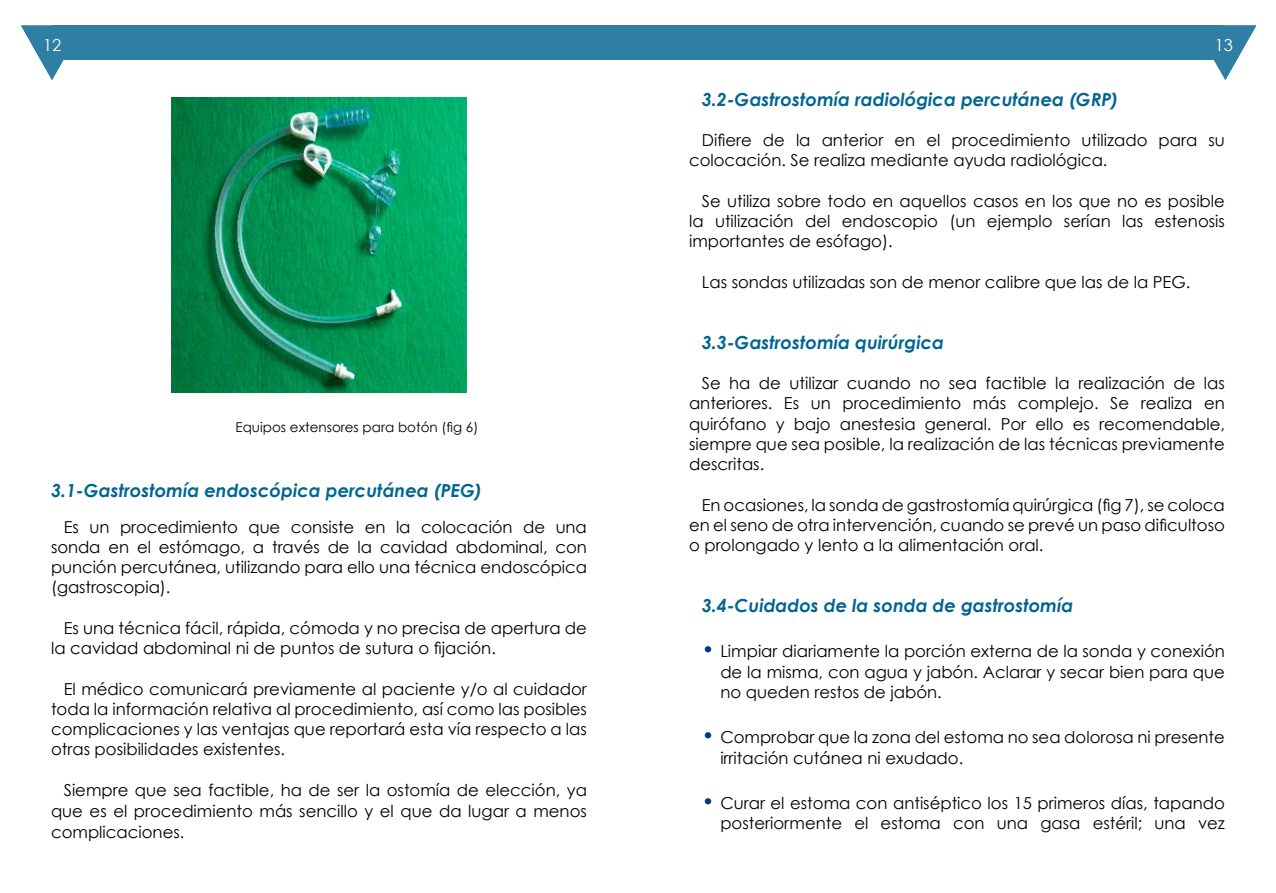
<style>
.page{position:relative;width:1276px;height:893px;background:#fff}
.page>*{position:absolute;margin:0;border:0;box-sizing:border-box;transform-origin:0 0}
.t1{font:italic 700 18px "Century Gothic";color:#006592}
.t2{font:16.5px/20.2px "Century Gothic";color:#000;text-align:justify}
.t3{font:16.5px "Century Gothic";color:#fff}
.t4{font:13.5px "Century Gothic";color:#000}
.s1{font-size:21px;color:#003882}
</style>
<div class="page">
<img style="left:171px;top:97px;width:296px;height:295px">
<div style="left:52px;top:26px;width:599px;height:34px;background:#2f7ea4"></div>
<svg style="left:21px;top:26px;width:43px;height:54px"></svg>
<div style="left:638px;top:26px;width:584px;height:34px;background:#2f7ea4"></div>
<svg style="left:1194px;top:25px;width:62px;height:55px"></svg>
<p class="t3" style="left:43px;top:35px;width:20px">12</p>
<p class="t4" style="left:235px;top:419px;width:244px">Equipos extensores para botón (fig 6)</p>
<p class="t1" style="left:51px;top:479px;width:432px">3.1-Gastrostomía endoscópica percutánea (PEG)</p>
<p class="t2" style="left:51px;top:516px;width:537px;text-indent:13px">Es un procedimiento que consiste en la colocación de una sonda en el estómago, a través de la cavidad abdominal, con punción percutánea, utilizando para ello una técnica endoscópica (gastroscopia).</p>
<p class="t2" style="left:51px;top:617px;width:537px;text-indent:13px">Es una técnica fácil, rápida, cómoda y no precisa de apertura de la cavidad abdominal ni de puntos de sutura o fijación.</p>
<p class="t2" style="left:51px;top:678px;width:537px;text-indent:13px">El médico comunicará previamente al paciente y/o al cuidador toda la información relativa al procedimiento, así como las posibles complicaciones y las ventajas que reportará esta vía respecto a las otras posibilidades existentes.</p>
<p class="t2" style="left:51px;top:779px;width:537px;line-height:21px;text-indent:13px">Siempre que sea factible, ha de ser la ostomía de elección, ya que es el procedimiento más sencillo y el que da lugar a menos complicaciones.</p>
<p class="t3" style="left:1214px;top:35px;width:20px">13</p>
<p class="t1" style="left:702px;top:88px;width:418px">3.2-Gastrostomía radiológica percutánea (GRP)</p>
<p class="t2" style="left:689px;top:130px;width:537px;text-indent:13px">Difiere de la anterior en el procedimiento utilizado para su colocación. Se realiza mediante ayuda radiológica.</p>
<p class="t2" style="left:689px;top:191px;width:537px;text-indent:13px">Se utiliza sobre todo en aquellos casos en los que no es posible la utilización del endoscopio (un ejemplo serían las estenosis importantes de esófago).</p>
<p class="t2" style="left:702px;top:272px;width:490px">Las sondas utilizadas son de menor calibre que las de la PEG.</p>
<p class="t1" style="left:702px;top:331px;width:244px">3.3-Gastrostomía quirúrgica</p>
<p class="t2" style="left:689px;top:373px;width:537px;text-indent:13px">Se ha de utilizar cuando no sea factible la realización de las anteriores. Es un procedimiento más complejo. Se realiza en quirófano y bajo anestesia general. Por ello es recomendable, siempre que sea posible, la realización de las técnicas previamente descritas.</p>
<p class="t2" style="left:689px;top:494px;width:537px;text-indent:13px">En ocasiones, la sonda de gastrostomía quirúrgica (fig 7), se coloca en el seno de otra intervención, cuando se prevé un paso dificultoso o prolongado y lento a la alimentación oral.</p>
<p class="t1" style="left:702px;top:594px;width:373px">3.4-Cuidados de la sonda de gastrostomía</p>
<p class="t2" style="left:720px;top:641px;width:506px;text-indent:-19px"><span class="s1">•</span> Limpiar diariamente la porción externa de la sonda y conexión de la misma, con agua y jabón. Aclarar y secar bien para que no queden restos de jabón.</p>
<p class="t2" style="left:720px;top:727px;width:506px;text-indent:-19px"><span class="s1">•</span> Comprobar que la zona del estoma no sea dolorosa ni presente irritación cutánea ni exudado.</p>
<p class="t2" style="left:702px;top:793px;width:524px;text-align:right"><span class="s1">•</span> Curar el estoma con antiséptico los 15 primeros días, tapando posteriormente el estoma con una gasa estéril; una vez</p>
</div>
